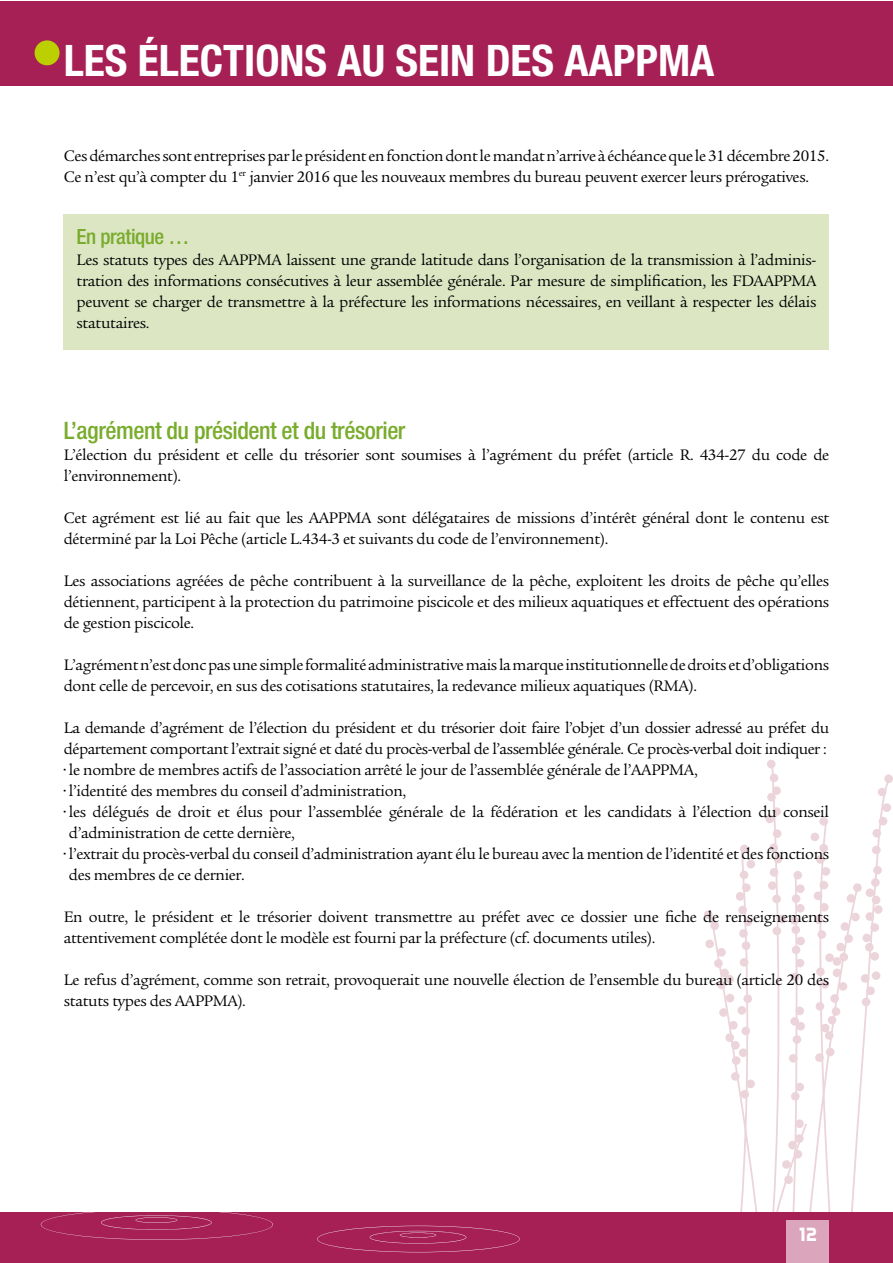
<style>
.page{position:relative;width:893px;height:1263px;background:#fff}
.page>*{position:absolute;margin:0;border:0;box-sizing:border-box;transform-origin:0 0}
.t1{font:700 condensed 43.5px "Helvetica Neue";color:#fff}
.t2{font:500 condensed 24px "Helvetica Neue";letter-spacing:-.02em;color:#79ac2c}
.t3{font:500 condensed 21px "Helvetica Neue";letter-spacing:-.02em;color:#79ac2c}
.t4{font:700 19.5px "Aero Matics Display";color:#fff}
.t5{font:16.5px/21px "Legacy Serif";letter-spacing:-.02em;color:#000}
</style>
<div class="page">
<div style="left:0;top:1px;width:892px;height:84px;background:#a62055"></div>
<div style="left:35px;top:40px;width:25px;height:25px;background:#bccf00;border-radius:50%"></div>
<div style="left:704px;top:910px;width:8px;height:9px;background:#ecd5da;border-radius:50%"></div>
<div style="left:705px;top:939px;width:9px;height:9px;background:#ecd5da;border-radius:50%"></div>
<div style="left:767px;top:760px;width:8px;height:8px;background:#ecd5da;border-radius:50%"></div>
<div style="left:884px;top:774px;width:8px;height:9px;background:#ecd5da;border-radius:50%"></div>
<svg style="left:710px;top:764px;width:180px;height:448px"></svg>
<div style="left:0;top:1212px;width:892px;height:51px;background:#a62055"></div>
<svg style="left:317px;top:1226px;width:203px;height:26px"></svg>
<svg style="left:41px;top:1212px;width:232px;height:28px"></svg>
<div style="left:787px;top:1220px;width:42px;height:43px;background:#dba5bb"></div>
<div style="left:64px;top:215px;width:765px;height:135px;background:#dce6c3"></div>
<h1 class="t1" style="left:64px;top:34px;width:652px">LES ÉLECTIONS AU SEIN DES AAPPMA</h1>
<p class="t5" style="left:64px;top:145px;width:767px">Ces démarches sont entreprises par le président en fonction dont le mandat n’arrive à échéance que le 31 décembre 2015.<br>Ce n’est qu’à compter du 1<sup>er</sup> janvier 2016 que les nouveaux membres du bureau peuvent exercer leurs prérogatives.</p>
<p class="t3" style="left:77px;top:224px;width:114px">En pratique …</p>
<p class="t5" style="left:77px;top:249px;width:741px;text-align:justify">Les statuts types des AAPPMA laissent une grande latitude dans l’organisation de la transmission à l’adminis&shy;tration des informations consécutives à leur assemblée générale. Par mesure de simplification, les FDAAPPMA peuvent se charger de transmettre à la préfecture les informations nécessaires, en veillant à respecter les délais statutaires.</p>
<h2 class="t2" style="left:64px;top:416px;width:343px">L’agrément du président et du trésorier</h2>
<p class="t5" style="left:64px;top:445px;width:767px">L’élection du président et celle du trésorier sont soumises à l’agrément du préfet (article R. 434-27 du code de l’environnement).</p>
<p class="t5" style="left:64px;top:508px;width:767px">Cet agrément est lié au fait que les AAPPMA sont délégataires de missions d’intérêt général dont le contenu est déterminé par la Loi Pêche (article L.434-3 et suivants du code de l’environnement).</p>
<p class="t5" style="left:64px;top:571px;width:767px;text-align:justify">Les associations agréées de pêche contribuent à la surveillance de la pêche, exploitent les droits de pêche qu’elles détiennent, participent à la protection du patrimoine piscicole et des milieux aquatiques et effectuent des opérations de gestion piscicole.</p>
<p class="t5" style="left:64px;top:655px;width:767px">L’agrément n’est donc pas une simple formalité administrative mais la marque institutionnelle de droits et d’obligations dont celle de percevoir, en sus des cotisations statutaires, la redevance milieux aquatiques (RMA).</p>
<p class="t5" style="left:64px;top:718px;width:767px">La demande d’agrément de l’élection du président et du trésorier doit faire l’objet d’un dossier adressé au préfet du département comportant l’extrait signé et daté du procès-verbal de l’assemblée générale. Ce procès-verbal doit indiquer :</p>
<p class="t5" style="left:64px;top:760px;width:635px">• le nombre de membres actifs de l’association arrêté le jour de l’assemblée générale de l’AAPPMA,</p>
<p class="t5" style="left:64px;top:781px;width:344px">• l’identité des membres du conseil d’administration,</p>
<p class="t5" style="left:69px;top:802px;width:762px;text-indent:-5px">• les délégués de droit et élus pour l’assemblée générale de la fédération et les candidats à l’élection du conseil d’administration de cette dernière,</p>
<p class="t5" style="left:69px;top:844px;width:762px;text-indent:-5px">• l’extrait du procès-verbal du conseil d’administration ayant élu le bureau avec la mention de l’identité et des fonctions des membres de ce dernier.</p>
<p class="t5" style="left:64px;top:907px;width:767px">En outre, le président et le trésorier doivent transmettre au préfet avec ce dossier une fiche de renseignements attentivement complétée dont le modèle est fourni par la préfecture (cf. documents utiles).</p>
<p class="t5" style="left:64px;top:970px;width:767px">Le refus d’agrément, comme son retrait, provoquerait une nouvelle élection de l’ensemble du bureau (article 20 des statuts types des AAPPMA).</p>
<p class="t4" style="left:799px;top:1223px;width:20px">12</p>
</div>
